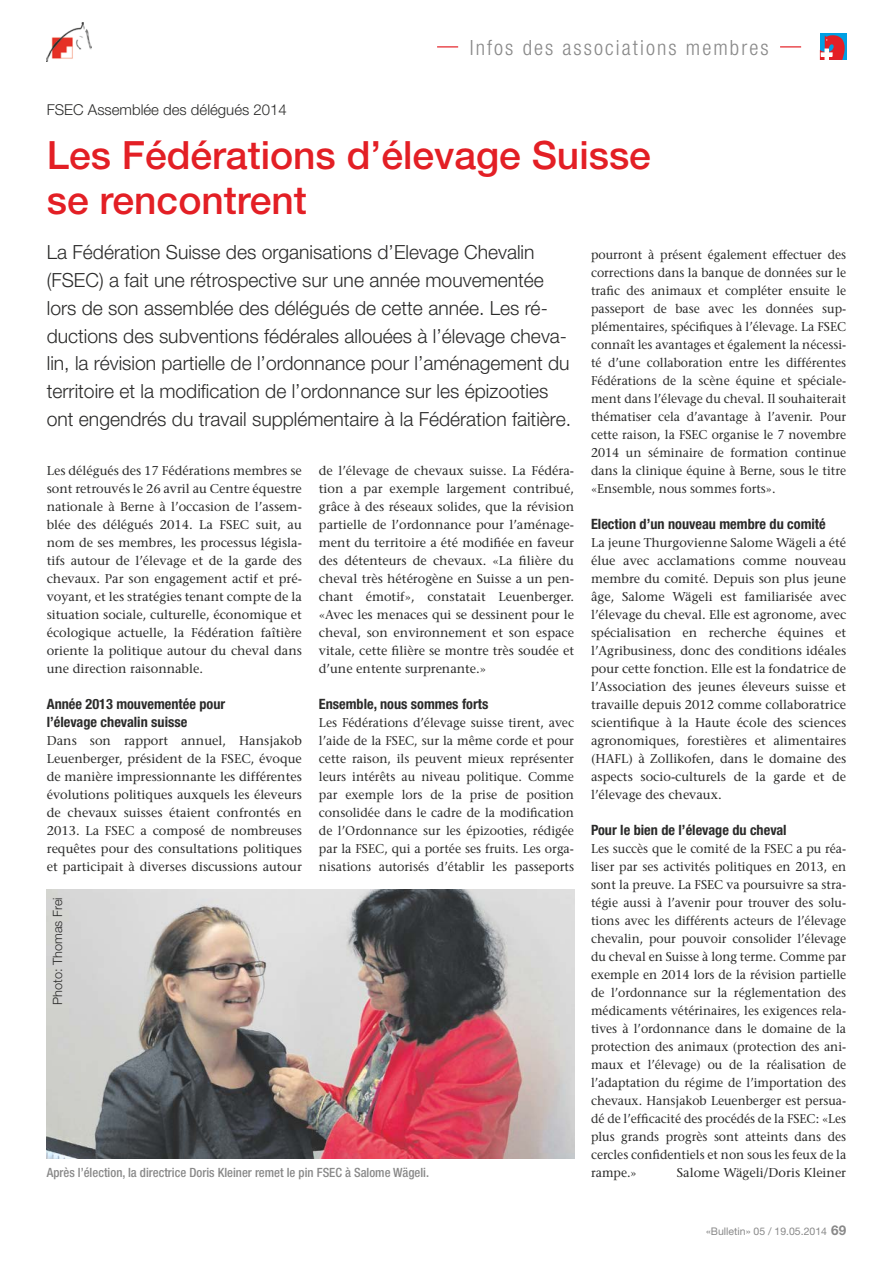
<style>
.page{position:relative;width:893px;height:1263px;background:#fff}
.page>*{position:absolute;margin:0;border:0;box-sizing:border-box;transform-origin:0 0}
.t1{font:500 39px/45px "Helvetica Neue LT Std";color:#e31f25}
.t2{font:300 condensed 21px "Helvetica Neue LT Std";letter-spacing:.1em;color:#898989}
.t3{font:300 19.5px/27.8px "Helvetica Neue LT Std";color:#2b2b2a}
.t4{font:300 15px "Helvetica Neue LT Std";color:#2b2b2a}
.t5{font:700 condensed 14.25px/18px "Helvetica Neue LT Std";color:#2b2b2a}
.t6{font:500 12.75px/18px "Stone Serif Std";color:#2b2b2a;text-align:justify}
.t7{font:500 12.75px/18px "Stone Serif Std";color:#2b2b2a;text-align:justify;scale:.96 1}
.t8{font:500 condensed 12.75px "Helvetica Neue LT Std";color:#898989}
.t9{font:300 12.75px "Helvetica Neue LT Std";color:#2b2b2a}
.t10{font:10.5px "Helvetica Neue LT Std";color:#898989}
.s1{font-weight:700;font-size:13.5px}
</style>
<div class="page">
<div style="left:820px;top:34px;width:26px;height:26px;background:#00a0e3"></div>
<svg style="left:820px;top:35px;width:25px;height:25px"></svg>
<img style="left:47px;top:889px;width:527px;height:270px">
<svg style="left:437px;top:46px;width:21px;height:1px"></svg>
<svg style="left:780px;top:46px;width:21px;height:1px"></svg>
<img style="left:47px;top:23px;width:44px;height:38px">
<h2 class="t2" style="left:470px;top:35px;width:300px">Infos des associations membres</h2>
<p class="t4" style="left:47px;top:101px;width:242px">FSEC Assemblée des délégués 2014</p>
<h1 class="t1" style="left:47px;top:132px;width:606px">Les Fédérations d’élevage Suisse se rencontrent</h1>
<p class="t3" style="left:47px;top:238px;width:526px">La Fédération Suisse des organisations d’Elevage Chevalin (FSEC) a fait une rétrospective sur une année mouvementée lors de son assemblée des délégués de cette année. Les ré&shy;ductions des subventions fédérales allouées à l’élevage cheva&shy;lin, la révision partielle de l’ordonnance pour l’aménagement du territoire et la modification de l’ordonnance sur les épizooties ont engendrés du travail supplémentaire à la Fédération faitière.</p>
<p class="t6" style="left:319px;top:462px;width:257px">de l’élevage de chevaux suisse. La Fédéra&shy;tion a par exemple largement contribué, grâce à des réseaux solides, que la révision partielle de l’ordonnance pour l’aménage&shy;ment du territoire a été modifiée en faveur des détenteurs de chevaux. «La filière du cheval très hétérogène en Suisse a un pen&shy;chant émotif», constatait Leuenberger. «Avec les menaces qui se dessinent pour le cheval, son environnement et son espace vitale, cette filière se montre très soudée et d’une entente surprenante.»</p>
<p class="t5" style="left:319px;top:695px;width:171px">Ensemble, nous sommes forts</p>
<p class="t6" style="left:319px;top:714px;width:257px">Les Fédérations d’élevage suisse tirent, avec l’aide de la FSEC, sur la même corde et pour cette raison, ils peuvent mieux représenter leurs intérêts au niveau politique. Comme par exemple lors de la prise de position consolidée dans le cadre de la modification de l’Ordonnance sur les épizooties, rédigée par la FSEC, qui a portée ses fruits. Les orga&shy;nisations autorisés d’établir les passeports</p>
<p class="t6" style="left:47px;top:462px;width:257px">Les délégués des 17 Fédérations membres se sont retrouvés le 26 avril au Centre équestre nationale à Berne à l’occasion de l’assem&shy;blée des délégués 2014. La FSEC suit, au nom de ses membres, les processus législa&shy;tifs autour de l’élevage et de la garde des chevaux. Par son engagement actif et pré&shy;voyant, et les stratégies tenant compte de la situation sociale, culturelle, économique et écologique actuelle, la Fédération faîtière oriente la politique autour du cheval dans une direction raisonnable.</p>
<p class="t5" style="left:47px;top:695px;width:180px">Année 2013 mouvementée pour l’élevage chevalin suisse</p>
<p class="t6" style="left:47px;top:732px;width:257px">Dans son rapport annuel, Hansjakob Leuenberger, président de la FSEC, évoque de manière impressionnante les différentes évolutions politiques auxquels les éleveurs de chevaux suisses étaient confrontés en 2013. La FSEC a composé de nombreuses requêtes pour des consultations politiques et participait à diverses discussions autour</p>
<p class="t9" style="left:50px;top:1005px;width:109px;rotate:-90deg">Photo: Thomas Frei</p>
<p class="t8" style="left:47px;top:1165px;width:384px">Après l’élection, la directrice Doris Kleiner remet le pin FSEC à Salome Wägeli.</p>
<p class="t7" style="left:591px;top:246px;width:267px">pourront à présent également effectuer des corrections dans la banque de données sur le trafic des animaux et compléter ensuite le passeport de base avec les données sup&shy;plémentaires, spécifiques à l’élevage. La FSEC connaît les avantages et également la nécessi&shy;té d’une collaboration entre les différentes Fédérations de la scène équine et spéciale&shy;ment dans l’élevage du cheval. Il souhaiterait thématiser cela d’avantage à l’avenir. Pour cette raison, la FSEC organise le 7 novembre 2014 un séminaire de formation continue dans la clinique équine à Berne, sous le titre «Ensemble, nous sommes forts».</p>
<p class="t5" style="left:591px;top:515px;width:236px">Election d’un nouveau membre du comité</p>
<p class="t6" style="left:591px;top:534px;width:257px">La jeune Thurgovienne Salome Wägeli a été élue avec acclamations comme nouveau membre du comité. Depuis son plus jeune âge, Salome Wägeli est familiarisée avec l’élevage du cheval. Elle est agronome, avec spécialisation en recherche équines et l’Agribusiness, donc des conditions idéales pour cette fonction. Elle est la fondatrice de l’Association des jeunes éleveurs suisse et travaille depuis 2012 comme collaboratrice scientifique à la Haute école des sciences agronomiques, forestières et alimentaires (HAFL) à Zollikofen, dans le domaine des aspects socio-culturels de la garde et de l’élevage des chevaux.</p>
<p class="t5" style="left:591px;top:821px;width:197px">Pour le bien de l’élevage du cheval</p>
<p class="t7" style="left:591px;top:840px;width:267px">Les succès que le comité de la FSEC a pu réa&shy;liser par ses activités politiques en 2013, en sont la preuve. La FSEC va poursuivre sa stra&shy;tégie aussi à l’avenir pour trouver des solu&shy;tions avec les différents acteurs de l’élevage chevalin, pour pouvoir consolider l’élevage du cheval en Suisse à long terme. Comme par exemple en 2014 lors de la révision partielle de l’ordonnance sur la réglementation des médicaments vétérinaires, les exigences rela&shy;tives à l’ordonnance dans le domaine de la protection des animaux (protection des ani&shy;maux et l’élevage) ou de la réalisation de l’adaptation du régime de l’importation des chevaux. Hansjakob Leuenberger est persua&shy;dé de l’efficacité des procédés de la FSEC: «Les plus grands progrès sont atteints dans des cercles confidentiels et non sous les feux de la rampe.»</p>
<p class="t6" style="left:677px;top:1164px;width:171px">Salome Wägeli/Doris Kleiner</p>
<p class="t10" style="left:706px;top:1225px;width:142px">«Bulletin» 05 / 19.05.2014 <span class="s1">69</span></p>
</div>
